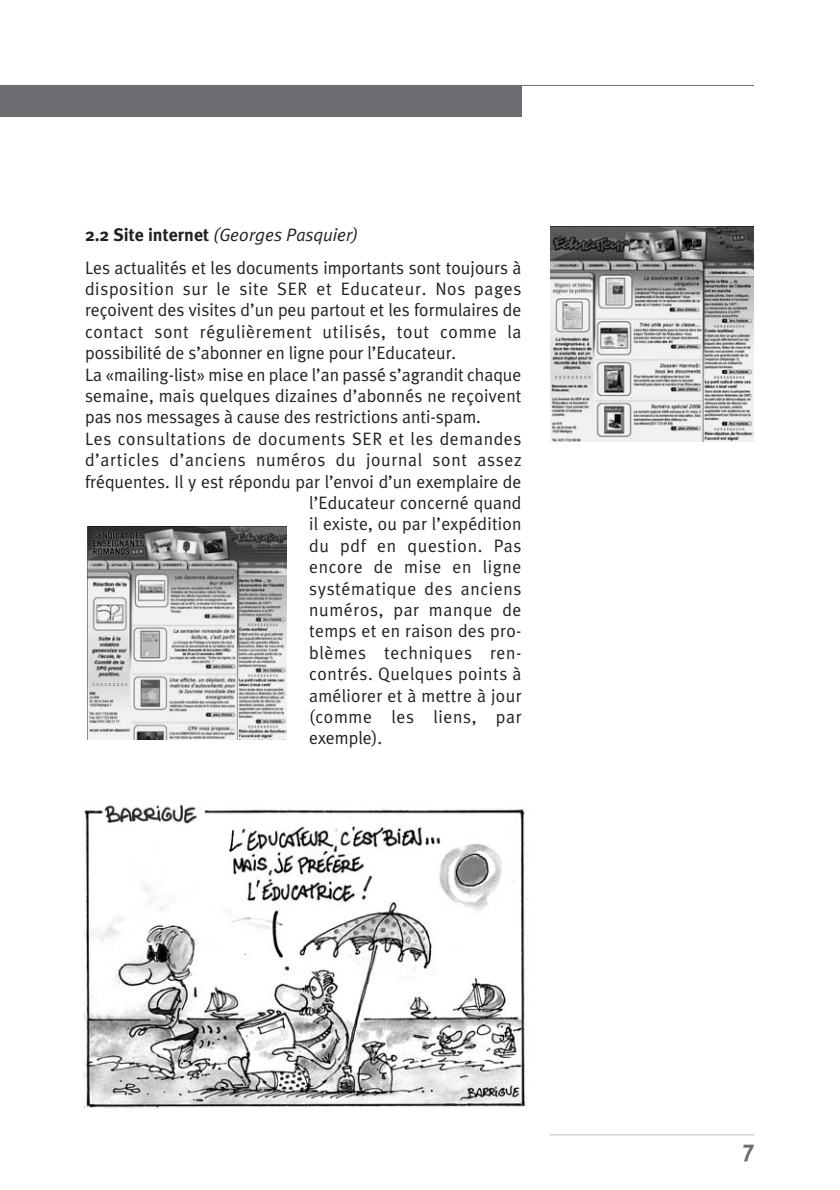
<style>
.page{position:relative;width:840px;height:1190px;background:#fff}
.page>*{position:absolute;margin:0;border:0;box-sizing:border-box;transform-origin:0 0}
.t1{font:700 24px "Meta Plus";color:#6c6d70}
.t2{font:18px/32.8px "Meta Plus Normal";letter-spacing:.015em;color:#231f20}
.t3{font:18px "Meta Plus Normal";letter-spacing:.035em;color:#231f20}
.s1{font-family:"Meta Plus";font-weight:700}
.s2{font-style:italic}
</style>
<div class="page">
<div style="left:0;top:85px;width:522px;height:31px;background:#6c6d70"></div>
<hr style="left:0;top:85px;width:754px;height:1px;background:#6c6d70">
<hr style="left:550px;top:1134px;width:204px;height:1px;background:#bcbdc0">
<img style="left:87px;top:527px;width:200px;height:212px">
<img style="left:83px;top:805px;width:445px;height:303px">
<img style="left:551px;top:226px;width:202px;height:216px">
<p class="t2" style="left:85px;top:220px;width:438px"><span class="s1">2.2 Site internet</span> <span class="s2">(Georges Pasquier)<br></span>Les actualités et les documents importants sont toujours à</p>
<p class="t3" style="left:85px;top:282px;width:438px">disposition sur le site SER et Educateur. Nos pages</p>
<p class="t2" style="left:85px;top:295px;width:438px">reçoivent des visites d’un peu partout et les formulaires de</p>
<p class="t3" style="left:85px;top:325px;width:438px">contact sont régulièrement utilisés, tout comme la</p>
<p class="t2" style="left:85px;top:338px;width:373px">possibilité de s’abonner en ligne pour l’Educateur.</p>
<p class="t2" style="left:85px;top:359px;width:438px">La «mailing-list» mise en place l’an passé s’agrandit chaque</p>
<p class="t2" style="left:85px;top:381px;width:438px">semaine, mais quelques dizaines d’abonnés ne reçoivent</p>
<p class="t2" style="left:85px;top:402px;width:397px">pas nos messages à cause des restrictions anti-spam.</p>
<p class="t3" style="left:85px;top:432px;width:438px">Les consultations de documents SER et les demandes</p>
<p class="t3" style="left:85px;top:453px;width:438px">d’articles d’anciens numéros du journal sont assez</p>
<p class="t2" style="left:85px;top:466px;width:438px">fréquentes. Il y est répondu par l’envoi d’un exemplaire de</p>
<p class="t2" style="left:309px;top:488px;width:214px">l’Educateur concerné quand</p>
<p class="t2" style="left:309px;top:509px;width:214px">il existe, ou par l’expédition</p>
<p class="t3" style="left:309px;top:539px;width:214px">du pdf en question. Pas</p>
<p class="t3" style="left:309px;top:560px;width:214px">encore de mise en ligne</p>
<p class="t3" style="left:309px;top:582px;width:214px">systématique des anciens</p>
<p class="t3" style="left:309px;top:603px;width:214px">numéros, par manque de</p>
<p class="t2" style="left:309px;top:616px;width:214px">temps et en raison des pro-</p>
<p class="t3" style="left:309px;top:646px;width:214px">blèmes techniques ren-</p>
<p class="t2" style="left:309px;top:659px;width:214px">contrés. Quelques points à</p>
<p class="t2" style="left:309px;top:680px;width:214px">améliorer et à mettre à jour</p>
<p class="t3" style="left:309px;top:710px;width:214px">(comme les liens, par</p>
<p class="t2" style="left:309px;top:723px;width:74px">exemple).</p>
<h1 class="t1" style="left:743px;top:1139px;width:13px">7</h1>
</div>
